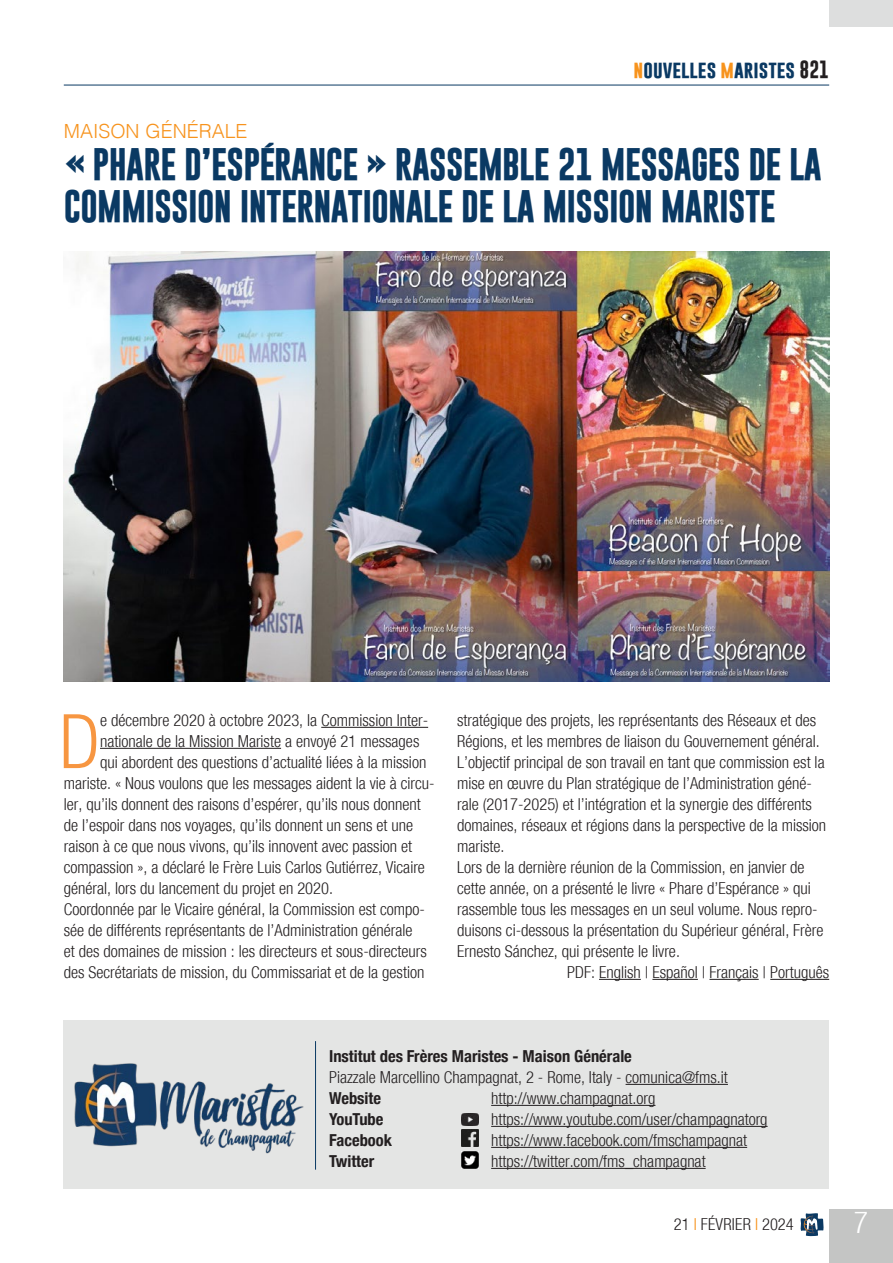
<style>
.page{position:relative;width:893px;height:1263px;background:#fff}
.page>*{position:absolute;margin:0;border:0;box-sizing:border-box;transform-origin:0 0}
.Testo_normal{font:300 condensed 75.3px "Helvetica Neue";color:#f79641}
.Titolo{font:700 33px/42px "Gobold";letter-spacing:-.02em;color:#0a3963}
.t1{font:300 condensed 30px "Helvetica Neue";color:#fff}
.Titolo-2{font:300 19.5px "Helvetica";color:#f7931d}
.t2{font:700 18px "Gobold";color:#0a3963}
.Testo_normal-2{font:300 condensed 16.5px/21px "Helvetica Neue";color:#231f20}
.t3{font:700 condensed 16.5px "Helvetica Neue";color:#231f20}
.s1{color:#f7931d}
.s2{color:#231f20}
</style>
<div class="page">
<hr style="left:64px;top:85px;width:765px;height:1px;background:#0a3963">
<div style="left:829px;top:1209px;width:64px;height:54px;background:#c4c5c4"></div>
<div style="left:829px;top:0;width:64px;height:27px;background:#dddede"></div>
<div style="left:64px;top:1020px;width:765px;height:168px;background:#e4e5e4"></div>
<hr style="left:626px;top:1084px;width:102px;height:1px;background:#231f20">
<hr style="left:315px;top:1041px;width:1px;height:129px;background:#0a3963">
<img style="left:74px;top:1063px;width:230px;height:91px">
<hr style="left:491px;top:1105px;width:164px;height:1px;background:#231f20">
<hr style="left:491px;top:1126px;width:277px;height:1px;background:#231f20">
<hr style="left:491px;top:1147px;width:256px;height:1px;background:#231f20">
<hr style="left:491px;top:1168px;width:215px;height:1px;background:#231f20">
<img style="left:461px;top:1129px;width:17px;height:17px">
<img style="left:461px;top:1152px;width:17px;height:17px">
<img style="left:461px;top:1113px;width:17px;height:12px">
<svg style="left:800px;top:1213px;width:24px;height:23px"></svg>
<hr style="left:321px;top:727px;width:107px;height:1px;background:#231f20">
<hr style="left:100px;top:748px;width:181px;height:1px;background:#231f20">
<hr style="left:599px;top:979px;width:42px;height:1px;background:#231f20">
<hr style="left:652px;top:979px;width:46px;height:1px;background:#231f20">
<hr style="left:709px;top:979px;width:50px;height:1px;background:#231f20">
<hr style="left:770px;top:979px;width:59px;height:1px;background:#231f20">
<img style="left:64px;top:251px;width:765px;height:430px">
<p class="t2" style="left:634px;top:57px;width:197px"><span class="s1">n</span>ouvelles <span class="s1">m</span>aristes <span class="s2">821</span></p>
<p class="Titolo-2" style="left:64px;top:114px;width:185px">MAISON GÉNÉRALE</p>
<p class="Titolo" style="left:64px;top:143px;width:759px">« PHARE D’ESPÉRANCE » RASSEMBLE 21 MESSAGES DE LA<br>COMMISSION INTERNATIONALE DE LA MISSION MARISTE</p>
<p class="Testo_normal" style="left:60px;top:698px;width:42px">D</p>
<p class="Testo_normal-2" style="left:100px;top:710px;width:330px">e décembre 2020 à octobre 2023, la Commission Inter-</p>
<p class="Testo_normal-2" style="left:100px;top:731px;width:321px">nationale de la Mission Mariste a envoyé 21 messages</p>
<p class="Testo_normal-2" style="left:100px;top:752px;width:328px">qui abordent des questions d’actualité liées à la mission</p>
<p class="Testo_normal-2" style="left:64px;top:773px;width:372px">mariste. « Nous voulons que les messages aident la vie à circu-</p>
<p class="Testo_normal-2" style="left:64px;top:794px;width:359px">ler, qu’ils donnent des raisons d’espérer, qu’ils nous donnent</p>
<p class="Testo_normal-2" style="left:64px;top:815px;width:351px">de l’espoir dans nos voyages, qu’ils donnent un sens et une</p>
<p class="Testo_normal-2" style="left:64px;top:836px;width:350px">raison à ce que nous vivons, qu’ils innovent avec passion et</p>
<p class="Testo_normal-2" style="left:64px;top:857px;width:363px">compassion », a déclaré le Frère Luis Carlos Gutiérrez, Vicaire</p>
<p class="Testo_normal-2" style="left:64px;top:878px;width:271px">général, lors du lancement du projet en 2020.</p>
<p class="Testo_normal-2" style="left:64px;top:899px;width:365px">Coordonnée par le Vicaire général, la Commission est compo&shy;sée de différents représentants de l’Administration générale et des domaines de mission : les directeurs et sous-directeurs des Secrétariats de mission, du Commissariat et de la gestion</p>
<p class="Testo_normal-2" style="left:457px;top:710px;width:371px">stratégique des projets, les représentants des Réseaux et des Régions, et les membres de liaison du Gouvernement général.<br>L’objectif principal de son travail en tant que commission est la mise en œuvre du Plan stratégique de l’Administration géné&shy;rale (2017-2025) et l’intégration et la synergie des différents domaines, réseaux et régions dans la perspective de la mission mariste.</p>
<p class="Testo_normal-2" style="left:457px;top:857px;width:368px">Lors de la dernière réunion de la Commission, en janvier de cette année, on a présenté le livre « Phare d’Espérance » qui rassemble tous les messages en un seul volume. Nous repro&shy;duisons ci-dessous la présentation du Supérieur général, Frère Ernesto Sánchez, qui présente le livre.</p>
<p class="Testo_normal-2" style="left:567px;top:962px;width:263px">PDF: English | Español | Français | Português</p>
<p class="t3" style="left:329px;top:1042px;width:304px">Institut des Frères Maristes - Maison Générale</p>
<p class="Testo_normal-2" style="left:329px;top:1067px;width:400px">Piazzale Marcellino Champagnat, 2 - Rome, Italy - comunica@fms.it</p>
<p class="t3" style="left:329px;top:1084px;width:53px">Website</p>
<p class="Testo_normal-2" style="left:491px;top:1088px;width:166px">http://www.champagnat.org</p>
<p class="t3" style="left:329px;top:1105px;width:56px">YouTube</p>
<p class="Testo_normal-2" style="left:491px;top:1109px;width:278px">https://www.youtube.com/user/champagnatorg</p>
<p class="t3" style="left:329px;top:1126px;width:64px">Facebook</p>
<p class="Testo_normal-2" style="left:491px;top:1130px;width:257px">https://www.facebook.com/fmschampagnat</p>
<p class="t3" style="left:329px;top:1147px;width:47px">Twitter</p>
<p class="Testo_normal-2" style="left:491px;top:1151px;width:216px">https://twitter.com/fms_champagnat</p>
<p class="Testo_normal-2" style="left:674px;top:1214px;width:121px">21 <span class="s1">I</span> FÉVRIER <span class="s1">I</span> 2024</p>
<h3 class="t1" style="left:854px;top:1205px;width:16px">7</h3>
</div>
